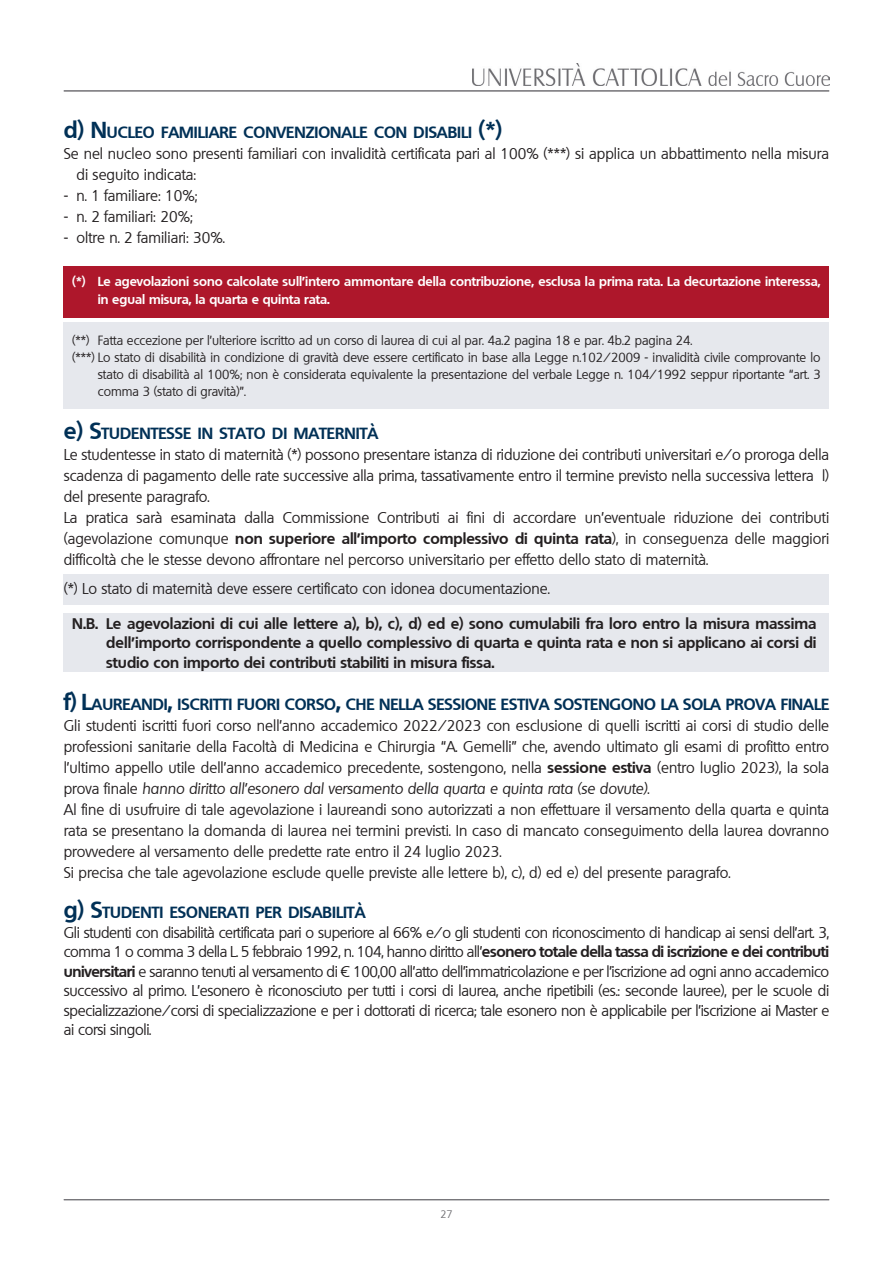
<style>
.page{position:relative;width:893px;height:1263px;background:#fff}
.page>*{position:absolute;margin:0;border:0;box-sizing:border-box;transform-origin:0 0}
.t1{font:700 15.75px "Quebec";color:#003056}
.t2{font:15px/21px "Quebec";color:#231f20;text-align:justify}
.t3{font:700 15px/19.5px "Quebec";color:#231f20;text-align:justify}
.t4{font:12.75px/17.2px "Quebec";color:#231f20;text-align:justify}
.t5{font:700 12.75px/17.2px "Quebec";color:#fff}
.t6{font:10.5px "Quebec";color:#717074}
.s1{font-size:22.5px}
.s2{font-weight:700}
.s3{font-style:italic}
</style>
<div class="page">
<div style="left:64px;top:574px;width:765px;height:31px;background:#e6e8ed"></div>
<div style="left:64px;top:613px;width:765px;height:59px;background:#e6e8ed"></div>
<hr style="left:64px;top:91px;width:765px;height:1px;background:#717074">
<img style="left:472px;top:64px;width:357px;height:21px">
<hr style="left:64px;top:1199px;width:765px;height:1px;background:#717074">
<div style="left:64px;top:322px;width:765px;height:87px;background:#e6e8ed"></div>
<div style="left:64px;top:267px;width:765px;height:51px;background:#ae172b"></div>
<p class="t1" style="left:64px;top:122px;width:440px"><span class="s1">d)</span> <span class="s1">N</span>UCLEO FAMILIARE CONVENZIONALE CON DISABILI <span class="s1">(*)</span></p>
<p class="t2" style="left:77px;top:143px;width:754px;text-indent:-13px">Se nel nucleo sono presenti familiari con invalidità certificata pari al 100% (***) si applica un abbattimento nella misura di seguito indicata:</p>
<p class="t2" style="left:64px;top:185px;width:135px">- n. 1 familiare: 10%;</p>
<p class="t2" style="left:64px;top:206px;width:130px">- n. 2 familiari: 20%;</p>
<p class="t2" style="left:64px;top:227px;width:163px">- oltre n. 2 familiari: 30%.</p>
<p class="t5" style="left:98px;top:273px;width:724px;text-indent:-26px">(*) Le agevolazioni sono calcolate sull’intero ammontare della contribuzione, esclusa la prima rata. La decurtazione interessa, in egual misura, la quarta e quinta rata.</p>
<p class="t4" style="left:72px;top:331px;width:622px">(**) Fatta eccezione per l’ulteriore iscritto ad un corso di laurea di cui al par. 4a.2 pagina 18 e par. 4b.2 pagina 24.</p>
<p class="t4" style="left:98px;top:348px;width:724px;text-indent:-26px">(***) Lo stato di disabilità in condizione di gravità deve essere certificato in base alla Legge n.102/2009 - invalidità civile comprovante lo stato di disabilità al 100%; non è considerata equivalente la presentazione del verbale Legge n. 104/1992 seppur riportante “art. 3 comma 3 (stato di gravità)”.</p>
<p class="t1" style="left:64px;top:423px;width:316px"><span class="s1">e)</span> <span class="s1">S</span>TUDENTESSE IN STATO DI MATERNITÀ</p>
<p class="t2" style="left:64px;top:444px;width:767px">Le studentesse in stato di maternità (*) possono presentare istanza di riduzione dei contributi universitari e/o proroga della scadenza di pagamento delle rate successive alla prima, tassativamente entro il termine previsto nella successiva lettera l) del presente paragrafo.</p>
<p class="t2" style="left:64px;top:507px;width:767px">La pratica sarà esaminata dalla Commissione Contributi ai fini di accordare un’eventuale riduzione dei contributi (agevolazione comunque <span class="s2">non superiore all’importo complessivo di quinta rata</span>), in conseguenza delle maggiori difficoltà che le stesse devono affrontare nel percorso universitario per effetto dello stato di maternità.</p>
<p class="t2" style="left:64px;top:578px;width:488px">(*) Lo stato di maternità deve essere certificato con idonea documentazione.</p>
<p class="t3" style="left:106px;top:613px;width:712px;text-indent:-34px">N.B. Le agevolazioni di cui alle lettere a), b), c), d) ed e) sono cumulabili fra loro entro la misura massima dell’importo corrispondente a quello complessivo di quarta e quinta rata e non si applicano ai corsi di studio con importo dei contributi stabiliti in misura fissa.</p>
<p class="t1" style="left:64px;top:694px;width:152px"><span class="s1">f)</span> <span class="s1">L</span>AUREANDI<span class="s1">,</span> ISCRITTI</p>
<p class="t1" style="left:237px;top:694px;width:594px">FUORI CORSO<span class="s1">,</span> CHE NELLA SESSIONE ESTIVA SOSTENGONO LA SOLA PROVA FINALE</p>
<p class="t2" style="left:64px;top:715px;width:767px">Gli studenti iscritti fuori corso nell’anno accademico 2022/2023 con esclusione di quelli iscritti ai corsi di studio delle professioni sanitarie della Facoltà di Medicina e Chirurgia “A. Gemelli” che, avendo ultimato gli esami di profitto entro l’ultimo appello utile dell’anno accademico precedente, sostengono, nella <span class="s2">sessione estiva</span> (entro luglio 2023), la sola prova finale <span class="s3">hanno diritto all’esonero dal versamento della quarta e quinta rata (se dovute)</span>.</p>
<p class="t2" style="left:64px;top:799px;width:767px">Al fine di usufruire di tale agevolazione i laureandi sono autorizzati a non effettuare il versamento della quarta e quinta rata se presentano la domanda di laurea nei termini previsti. In caso di mancato conseguimento della laurea dovranno provvedere al versamento delle predette rate entro il 24 luglio 2023.</p>
<p class="t2" style="left:64px;top:862px;width:668px">Si precisa che tale agevolazione esclude quelle previste alle lettere b), c), d) ed e) del presente paragrafo.</p>
<p class="t1" style="left:64px;top:902px;width:267px"><span class="s1">g)</span> <span class="s1">S</span>TUDENTI ESONERATI PER DISABILIT</p>
<p class="t1" style="left:355px;top:902px;width:12px">À</p>
<p class="t2" style="left:64px;top:922px;width:767px;line-height:19.5px">Gli studenti con disabilità certificata pari o superiore al 66% e/o gli studenti con riconoscimento di handicap ai sensi dell’art. 3, comma 1 o comma 3 della L. 5 febbraio 1992, n. 104, hanno diritto all’<span class="s2">esonero totale della tassa di iscrizione e dei contributi universitari</span> e saranno tenuti al versamento di € 100,00 all’atto dell’immatricolazione e per l’iscrizione ad ogni anno accademico successivo al primo. L’esonero è riconosciuto per tutti i corsi di laurea, anche ripetibili (es.: seconde lauree), per le scuole di specializzazione/corsi di specializzazione e per i dottorati di ricerca; tale esonero non è applicabile per l’iscrizione ai Master e ai corsi singoli.</p>
<p class="t6" style="left:440px;top:1208px;width:14px">27</p>
</div>
